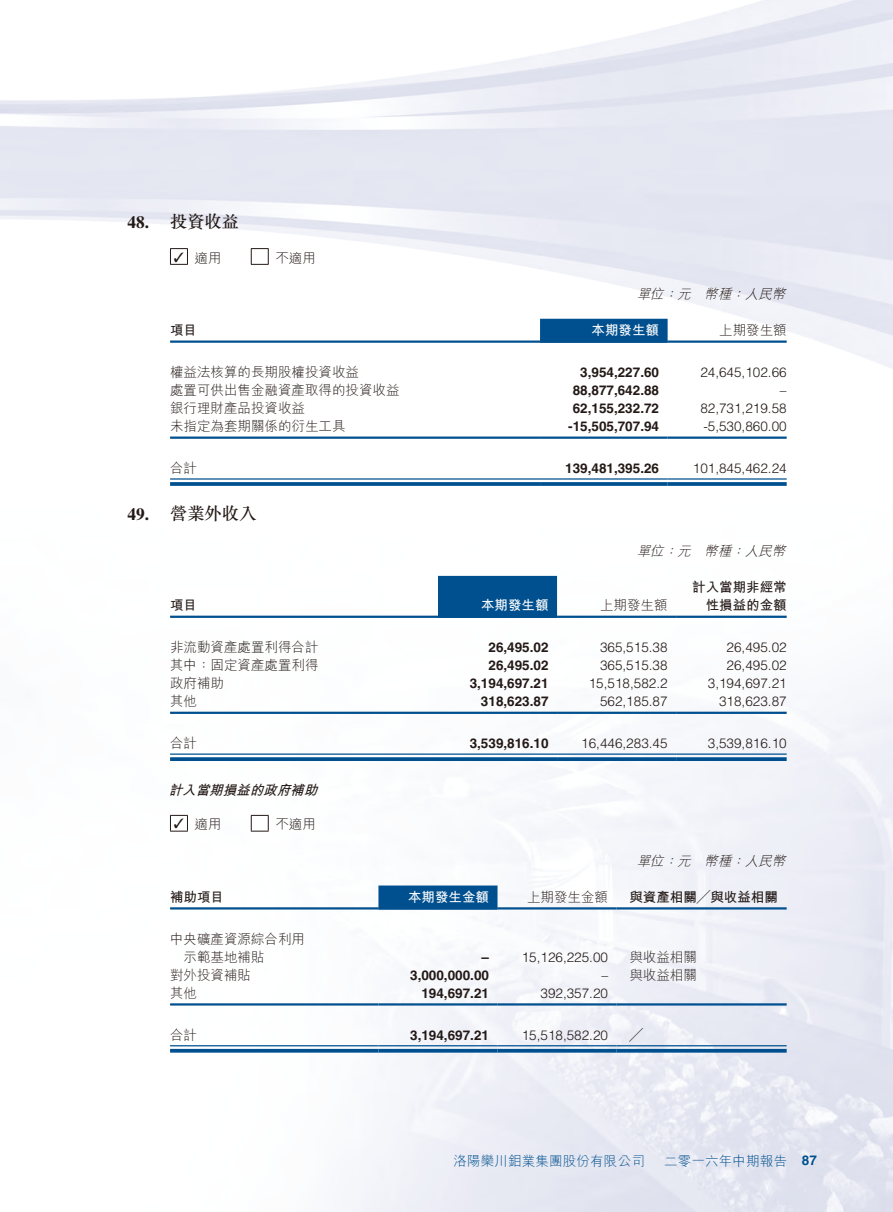
<style>
.page{position:relative;width:893px;height:1212px;background:#fff}
.page>*{position:absolute;margin:0;border:0;box-sizing:border-box;transform-origin:0 0}
.t1{font:500 17.25px "M Sung HK";color:#231916}
.t2{font:300 13.5px "Helvetica LT Std";color:#231916}
.t3{font:700 13.5px "Helvetica LT Std";color:#231916}
.t4{font:300 13.5px/18px "M Hei HK";color:#231916}
.t5{font:700 13.5px/18px "M Hei HK";color:#231916;text-align:right}
.t6{font:italic 300 13.5px "M Hei HK";color:#231916}
.t7{font:300 13.5px "M Hei HK";letter-spacing:.015em;color:#00508f}
.t8{font:700 13.5px "M Hei HK";color:#fff}
.t9{font:italic 700 13.5px "M Hei HK";color:#231916}
.s1{font-family:"Times LT Std";font-weight:700}
.s2{font-family:"Helvetica LT Std"}
.s3{font-family:"Helvetica LT Std";font-weight:700}
</style>
<div class="page">
<img style="left:0;top:0;width:893px;height:1212px">
<svg style="left:170px;top:248px;width:18px;height:17px"></svg>
<svg style="left:251px;top:248px;width:18px;height:17px"></svg>
<div style="left:540px;top:319px;width:128px;height:21px;background:#00508f"></div>
<hr style="left:170px;top:340px;width:370px;height:3px;background:#00508f">
<hr style="left:540px;top:340px;width:128px;height:3px;background:#00508f">
<hr style="left:668px;top:340px;width:119px;height:3px;background:#00508f">
<hr style="left:170px;top:436px;width:370px;height:3px;background:#00508f">
<hr style="left:540px;top:436px;width:128px;height:3px;background:#00508f">
<hr style="left:668px;top:436px;width:119px;height:3px;background:#00508f">
<hr style="left:170px;top:478px;width:370px;height:2px;background:#00508f">
<svg style="left:170px;top:482px;width:370px;height:4px"></svg>
<hr style="left:540px;top:478px;width:128px;height:2px;background:#00508f">
<svg style="left:540px;top:482px;width:128px;height:4px"></svg>
<hr style="left:668px;top:478px;width:119px;height:2px;background:#00508f">
<svg style="left:668px;top:482px;width:119px;height:4px"></svg>
<div style="left:438px;top:576px;width:119px;height:40px;background:#00508f"></div>
<hr style="left:170px;top:616px;width:268px;height:2px;background:#00508f">
<hr style="left:438px;top:616px;width:119px;height:2px;background:#00508f">
<hr style="left:557px;top:616px;width:119px;height:2px;background:#00508f">
<hr style="left:676px;top:616px;width:111px;height:2px;background:#00508f">
<hr style="left:170px;top:712px;width:268px;height:2px;background:#00508f">
<hr style="left:438px;top:712px;width:119px;height:2px;background:#00508f">
<hr style="left:557px;top:712px;width:119px;height:2px;background:#00508f">
<hr style="left:676px;top:712px;width:111px;height:2px;background:#00508f">
<hr style="left:170px;top:753px;width:268px;height:2px;background:#00508f">
<svg style="left:170px;top:757px;width:268px;height:4px"></svg>
<hr style="left:438px;top:753px;width:119px;height:2px;background:#00508f">
<svg style="left:438px;top:757px;width:119px;height:4px"></svg>
<hr style="left:557px;top:753px;width:119px;height:2px;background:#00508f">
<svg style="left:557px;top:757px;width:119px;height:4px"></svg>
<hr style="left:676px;top:753px;width:111px;height:2px;background:#00508f">
<svg style="left:676px;top:757px;width:111px;height:4px"></svg>
<svg style="left:170px;top:815px;width:18px;height:17px"></svg>
<svg style="left:251px;top:815px;width:18px;height:17px"></svg>
<div style="left:378px;top:885px;width:119px;height:22px;background:#00508f"></div>
<hr style="left:170px;top:907px;width:208px;height:2px;background:#00508f">
<hr style="left:378px;top:907px;width:119px;height:2px;background:#00508f">
<hr style="left:497px;top:907px;width:120px;height:2px;background:#00508f">
<hr style="left:617px;top:907px;width:170px;height:2px;background:#00508f">
<hr style="left:170px;top:1003px;width:208px;height:2px;background:#00508f">
<hr style="left:378px;top:1003px;width:119px;height:2px;background:#00508f">
<hr style="left:497px;top:1003px;width:120px;height:2px;background:#00508f">
<hr style="left:617px;top:1003px;width:170px;height:2px;background:#00508f">
<hr style="left:170px;top:1045px;width:208px;height:1px;background:#00508f">
<hr style="left:170px;top:1049px;width:208px;height:3px;background:#00508f">
<hr style="left:378px;top:1045px;width:119px;height:1px;background:#00508f">
<hr style="left:378px;top:1049px;width:119px;height:3px;background:#00508f">
<hr style="left:497px;top:1045px;width:120px;height:1px;background:#00508f">
<hr style="left:497px;top:1049px;width:120px;height:3px;background:#00508f">
<hr style="left:617px;top:1045px;width:170px;height:1px;background:#00508f">
<hr style="left:617px;top:1049px;width:170px;height:3px;background:#00508f">
<p class="t1" style="left:128px;top:210px;width:113px"><span class="s1">48.</span> 投資收益</p>
<p class="t4" style="left:174px;top:248px;width:49px">✓ 適用</p>
<p class="t4" style="left:275px;top:248px;width:42px">不適用</p>
<p class="t6" style="left:637px;top:287px;width:154px">單位：元 幣種：人民幣</p>
<p class="t5" style="left:170px;top:320px;width:28px">項目</p>
<p class="t8" style="left:592px;top:320px;width:69px">本期發生額</p>
<p class="t4" style="left:719px;top:321px;width:69px">上期發生額</p>
<p class="t4" style="left:170px;top:363px;width:190px">權益法核算的長期股權投資收益</p>
<p class="t3" style="left:580px;top:364px;width:80px">3,954,227.60</p>
<p class="t2" style="left:700px;top:364px;width:88px">24,645,102.66</p>
<p class="t4" style="left:170px;top:381px;width:231px">處置可供出售金融資產取得的投資收益</p>
<p class="t3" style="left:573px;top:382px;width:88px">88,877,642.88</p>
<p class="t2" style="left:780px;top:382px;width:8px">–</p>
<p class="t4" style="left:170px;top:399px;width:136px">銀行理財產品投資收益</p>
<p class="t3" style="left:573px;top:400px;width:88px">62,155,232.72</p>
<p class="t2" style="left:700px;top:400px;width:88px">82,731,219.58</p>
<p class="t4" style="left:170px;top:417px;width:177px">未指定為套期關係的衍生工具</p>
<p class="t3" style="left:568px;top:418px;width:92px">-15,505,707.94</p>
<p class="t2" style="left:703px;top:418px;width:85px">-5,530,860.00</p>
<p class="t4" style="left:170px;top:459px;width:28px">合計</p>
<p class="t3" style="left:565px;top:460px;width:95px">139,481,395.26</p>
<p class="t2" style="left:693px;top:460px;width:95px">101,845,462.24</p>
<p class="t1" style="left:128px;top:501px;width:130px"><span class="s1">49.</span> 營業外收入</p>
<p class="t6" style="left:637px;top:544px;width:154px">單位：元 幣種：人民幣</p>
<p class="t5" style="left:170px;top:595px;width:28px">項目</p>
<p class="t8" style="left:481px;top:595px;width:69px">本期發生額</p>
<p class="t4" style="left:600px;top:596px;width:69px">上期發生額</p>
<p class="t5" style="left:692px;top:577px;width:96px">計入當期非經常性損益的金額</p>
<p class="t4" style="left:170px;top:638px;width:150px">非流動資產處置利得合計</p>
<p class="t3" style="left:488px;top:639px;width:62px">26,495.02</p>
<p class="t2" style="left:600px;top:639px;width:69px">365,515.38</p>
<p class="t2" style="left:727px;top:639px;width:62px">26,495.02</p>
<p class="t4" style="left:170px;top:656px;width:150px">其中：固定資產處置利得</p>
<p class="t3" style="left:488px;top:657px;width:62px">26,495.02</p>
<p class="t2" style="left:600px;top:657px;width:69px">365,515.38</p>
<p class="t2" style="left:727px;top:657px;width:62px">26,495.02</p>
<p class="t4" style="left:170px;top:674px;width:55px">政府補助</p>
<p class="t3" style="left:470px;top:675px;width:80px">3,194,697.21</p>
<p class="t2" style="left:589px;top:675px;width:80px">15,518,582.2</p>
<p class="t2" style="left:708px;top:675px;width:80px">3,194,697.21</p>
<p class="t4" style="left:170px;top:692px;width:28px">其他</p>
<p class="t3" style="left:481px;top:693px;width:69px">318,623.87</p>
<p class="t2" style="left:600px;top:693px;width:69px">562,185.87</p>
<p class="t2" style="left:719px;top:693px;width:69px">318,623.87</p>
<p class="t4" style="left:170px;top:734px;width:28px">合計</p>
<p class="t3" style="left:470px;top:735px;width:80px">3,539,816.10</p>
<p class="t2" style="left:581px;top:735px;width:88px">16,446,283.45</p>
<p class="t2" style="left:708px;top:735px;width:80px">3,539,816.10</p>
<p class="t9" style="left:169px;top:780px;width:155px">計入當期損益的政府補助</p>
<p class="t4" style="left:174px;top:815px;width:49px">✓ 適用</p>
<p class="t4" style="left:275px;top:815px;width:42px">不適用</p>
<p class="t6" style="left:637px;top:854px;width:154px">單位：元 幣種：人民幣</p>
<p class="t5" style="left:170px;top:887px;width:55px">補助項目</p>
<p class="t8" style="left:408px;top:887px;width:82px">本期發生金額</p>
<p class="t4" style="left:527px;top:888px;width:82px">上期發生金額</p>
<p class="t5" style="left:629px;top:887px;width:150px">與資產相關╱與收益相關</p>
<p class="t4" style="left:184px;top:930px;width:123px;text-indent:-14px">中央礦產資源綜合利用示範基地補貼</p>
<p class="t3" style="left:481px;top:949px;width:9px">–</p>
<p class="t2" style="left:522px;top:948px;width:88px">15,126,225.00</p>
<p class="t4" style="left:629px;top:948px;width:69px">與收益相關</p>
<p class="t4" style="left:170px;top:966px;width:82px">對外投資補貼</p>
<p class="t3" style="left:410px;top:967px;width:80px">3,000,000.00</p>
<p class="t4" style="left:601px;top:966px;width:97px"><span class="s2">–</span> 與收益相關</p>
<p class="t4" style="left:170px;top:984px;width:28px">其他</p>
<p class="t3" style="left:421px;top:985px;width:69px">194,697.21</p>
<p class="t2" style="left:540px;top:984px;width:69px">392,357.20</p>
<p class="t4" style="left:170px;top:1026px;width:28px">合計</p>
<p class="t3" style="left:410px;top:1027px;width:80px">3,194,697.21</p>
<p class="t2" style="left:522px;top:1026px;width:88px">15,518,582.20</p>
<p class="t4" style="left:629px;top:1026px;width:15px">╱</p>
<p class="t7" style="left:453px;top:1154px;width:193px">洛陽欒川鉬業集團股份有限公司</p>
<p class="t7" style="left:664px;top:1154px;width:154px">二零一六年中期報告 <span class="s3">87</span></p>
</div>
